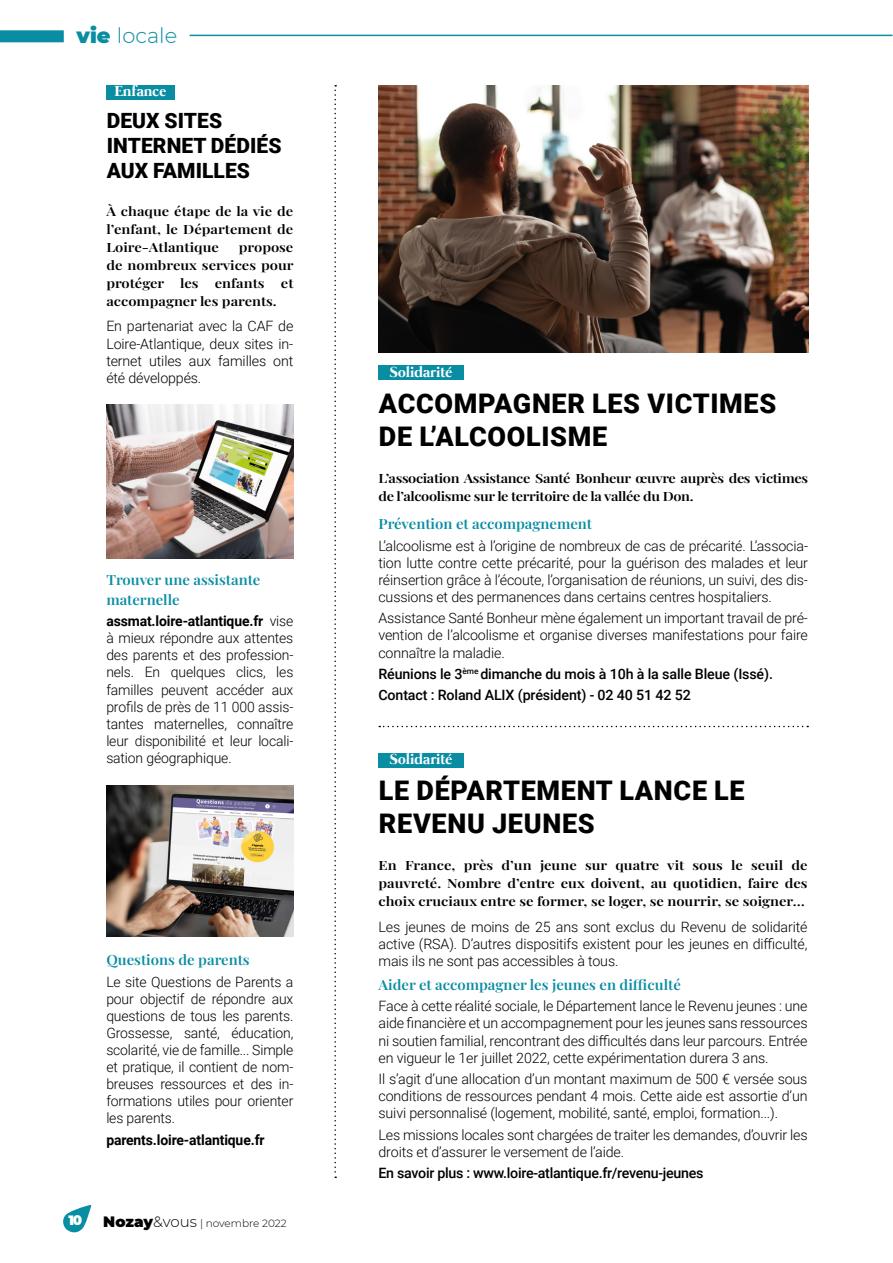
<style>
.page{position:relative;width:893px;height:1263px;background:#fff}
.page>*{position:absolute;margin:0;border:0;box-sizing:border-box;transform-origin:0 0}
.t1{font:900 27px/32.4px "Roboto";letter-spacing:.025em;color:#000}
.t2{font:900 21px/25.2px "Roboto";letter-spacing:.005em;color:#000}
.t3{font:300 21px "Montserrat";color:#098da3}
.t4{font:700 15px "Mermaid";color:#fff}
.t5{font:300 14.25px/17.1px "Roboto";letter-spacing:-.01em;color:#000;text-align:justify}
.t6{font:500 14.25px/21.3px "Roboto";letter-spacing:-.01em;color:#000}
.t7{font:700 14.25px "Roboto";letter-spacing:-.01em;color:#000}
.t8{font:600 14.1px/19.8px "Playfair Display";color:#098da3;scale:1.06 1}
.t9{font:900 13.5px "Montserrat";color:#fff}
.t10{font:600 12.75px/18px "Playfair Display";color:#000;text-align:justify;scale:1.15 1}
.t11{font:600 12.75px/18px "Playfair Display";letter-spacing:-.025em;color:#000;scale:1.14 1}
.t12{font:300 10.5px "Montserrat";color:#000}
.s1{font-weight:900}
.s2{font-weight:700}
.s3{font-weight:900;font-size:15px}
.s4{font-size:15px}
</style>
<div class="page">
<div style="left:0;top:30px;width:64px;height:12px;background:#098da3"></div>
<hr style="left:190px;top:35px;width:702px;height:1px;background:#098da3">
<svg style="left:63px;top:1205px;width:28px;height:28px"></svg>
<img style="left:378px;top:85px;width:430px;height:267px">
<div style="left:106px;top:85px;width:68px;height:14px;background:#098da3"></div>
<div style="left:378px;top:365px;width:85px;height:15px;background:#098da3"></div>
<svg style="left:334px;top:85px;width:2px;height:1093px"></svg>
<img style="left:106px;top:405px;width:187px;height:153px">
<div style="left:379px;top:753px;width:85px;height:15px;background:#098da3"></div>
<svg style="left:379px;top:726px;width:429px;height:1px"></svg>
<img style="left:106px;top:786px;width:187px;height:151px">
<h2 class="t3" style="left:77px;top:21px;width:102px"><span class="s1">vie</span> locale</h2>
<p class="t4" style="left:114px;top:83px;width:53px">Enfance</p>
<h2 class="t2" style="left:107px;top:107px;width:176px">DEUX SITES<br>INTERNET DÉDIÉS<br>AUX FAMILLES</h2>
<p class="t10" style="left:106px;top:201px;width:164px">À chaque étape de la vie de l’enfant, le Département de Loire-Atlantique</p>
<p class="t10" style="left:106px;top:237px;width:164px;text-indent:133px">propose de nombreux services pour protéger les</p>
<p class="t10" style="left:215px;top:273px;width:45px">enfants</p>
<p class="t10" style="left:281px;top:273px;width:12px">et</p>
<p class="t10" style="left:106px;top:291px;width:150px">accompagner les parents.</p>
<p class="t5" style="left:106px;top:317px;width:189px">En partenariat avec la CAF de Loire-Atlantique, deux sites in&shy;ternet utiles aux familles ont été développés.</p>
<p class="t8" style="left:106px;top:569px;width:147px">Trouver une assistante maternelle</p>
<p class="t5" style="left:106px;top:612px;width:189px"><span class="s2">assmat.loire-atlantique.fr</span> vise à mieux répondre aux attentes des parents et des profession&shy;nels. En quelques clics, les familles peuvent accéder aux profils de près de 11 000 assis&shy;tantes maternelles, connaître leur disponibilité et leur locali&shy;sation géographique.</p>
<p class="t8" style="left:106px;top:949px;width:137px">Questions de parents</p>
<p class="t5" style="left:106px;top:972px;width:189px">Le site Questions de Parents a pour objectif de répondre aux questions de tous les parents.<br>Grossesse, santé, éducation, scolarité, vie de famille... Simple et pratique, il contient de nom&shy;breuses ressources et des in&shy;formations utiles pour orienter les parents.</p>
<p class="t7" style="left:106px;top:1130px;width:160px">parents.loire-atlantique.fr</p>
<p class="t9" style="left:68px;top:1210px;width:15px">10</p>
<p class="t12" style="left:103px;top:1216px;width:185px"><span class="s3">Nozay</span><span class="s4">&amp;vous</span> | novembre 2022</p>
<p class="t4" style="left:390px;top:363px;width:64px">Solidarité</p>
<h1 class="t1" style="left:379px;top:386px;width:399px">ACCOMPAGNER LES VICTIMES<br>DE L’ALCOOLISME</h1>
<p class="t11" style="left:378px;top:468px;width:378px">L’association Assistance Santé Bonheur œuvre auprès des victimes de l’alcoolisme sur le territoire de la vallée du Don.</p>
<p class="t8" style="left:378px;top:513px;width:203px">Prévention et accompagnement</p>
<p class="t5" style="left:378px;top:536px;width:431px">L’alcoolisme est à l’origine de nombreux de cas de précarité. L’associa&shy;tion lutte contre cette précarité, pour la guérison des malades et leur réinsertion grâce à l’écoute, l’organisation de réunions, un suivi, des dis&shy;cussions et des permanences dans certains centres hospitaliers.</p>
<p class="t5" style="left:378px;top:609px;width:431px">Assistance Santé Bonheur mène également un important travail de pré&shy;vention de l’alcoolisme et organise diverses manifestations pour faire connaître la maladie.</p>
<p class="t6" style="left:378px;top:663px;width:396px">Réunions le 3<sup>ème</sup> dimanche du mois à 10h à la salle Bleue (Issé).<br>Contact : Roland ALIX (président) - 02 40 51 42 52</p>
<p class="t4" style="left:390px;top:750px;width:64px">Solidarité</p>
<h1 class="t1" style="left:379px;top:773px;width:367px">LE DÉPARTEMENT LANCE LE<br>REVENU JEUNES</h1>
<p class="t10" style="left:379px;top:855px;width:375px">En France, près d’un jeune sur quatre vit sous le seuil de pauvreté. Nombre d’entre eux doivent, au quotidien, faire des choix cruciaux entre se former, se loger, se nourrir, se soigner…</p>
<p class="t5" style="left:379px;top:917px;width:431px">Les jeunes de moins de 25 ans sont exclus du Revenu de solidarité active (RSA). D’autres dispositifs existent pour les jeunes en difficulté, mais ils ne sont pas accessibles à tous.</p>
<p class="t8" style="left:379px;top:974px;width:287px">Aider et accompagner les jeunes en difficulté</p>
<p class="t5" style="left:379px;top:997px;width:431px">Face à cette réalité sociale, le Département lance le Revenu jeunes : une aide financière et un accompagnement pour les jeunes sans ressources ni soutien familial, rencontrant des difficultés dans leur parcours. Entrée en vigueur le 1er juillet 2022, cette expérimentation durera 3 ans.</p>
<p class="t5" style="left:379px;top:1070px;width:430px">Il s’agit d’une allocation d’un montant maximum de 500 € versée sous conditions de ressources pendant 4 mois. Cette aide est assortie d’un suivi personnalisé (logement, mobilité, santé, emploi, formation...).</p>
<p class="t5" style="left:379px;top:1125px;width:431px">Les missions locales sont chargées de traiter les demandes, d’ouvrir les droits et d’assurer le versement de l’aide.</p>
<p class="t6" style="left:379px;top:1162px;width:326px">En savoir plus : www.loire-atlantique.fr/revenu-jeunes</p>
</div>
